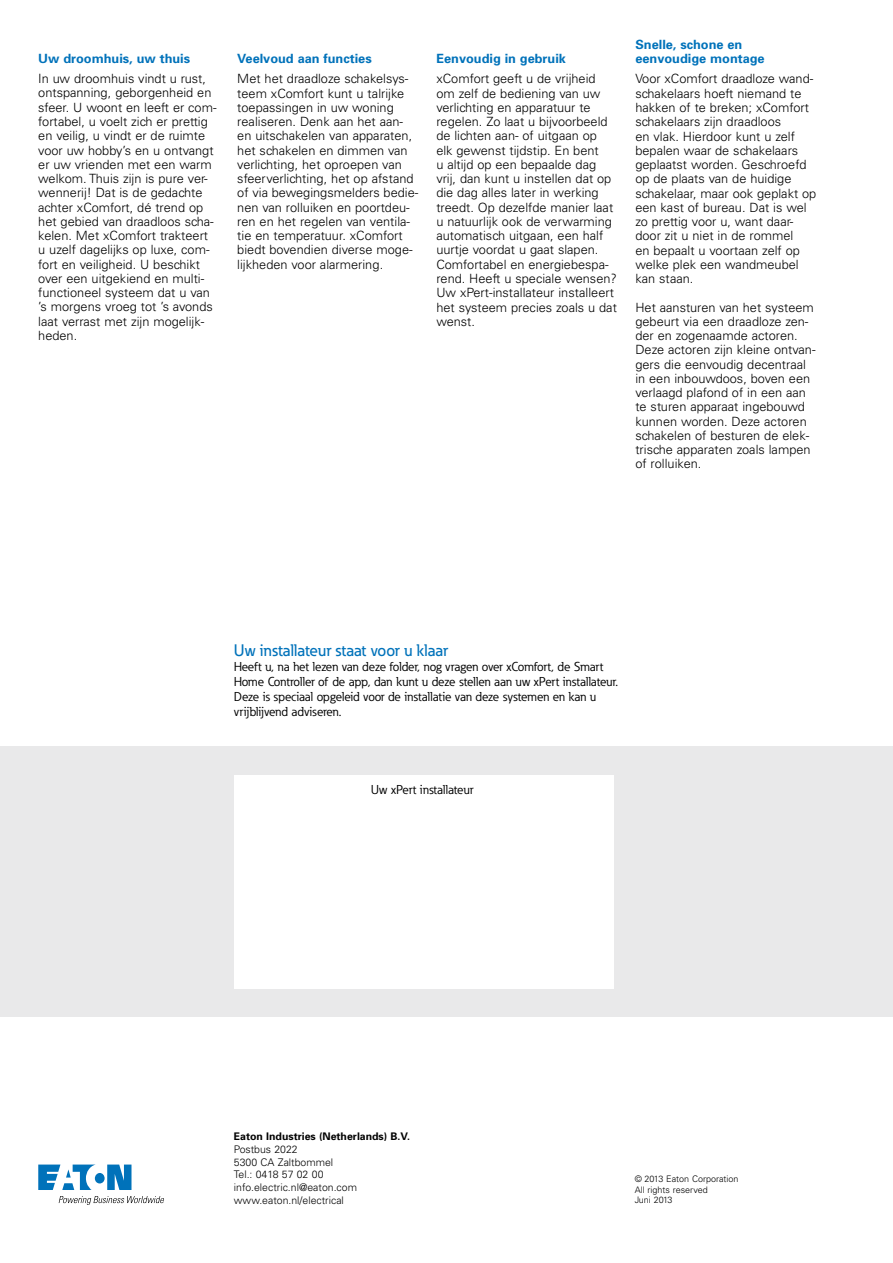
<style>
.page{position:relative;width:893px;height:1263px;background:#fff}
.page>*{position:absolute;margin:0;border:0;box-sizing:border-box;transform-origin:0 0}
.t1{font:500 16.5px "Eaton";color:#0072ba}
.t2{font:300 12.75px/14.2px "Univers";color:#000}
.t3{font:12.75px/15px "Eaton";color:#000}
.t4{font:700 12.75px/14.2px "Univers";color:#0072ba}
.t5{font:300 10.5px/12.8px "Univers";color:#000}
.t6{font:700 10.5px "Univers";color:#000}
.t7{font:300 9px/10.5px "Univers";color:#000}
</style>
<div class="page">
<svg style="left:38px;top:1164px;width:93px;height:26px"></svg>
<svg style="left:59px;top:1196px;width:105px;height:9px"></svg>
<div style="left:0;top:746px;width:893px;height:270px;background:#e9e9ea"></div>
<div style="left:234px;top:775px;width:379px;height:214px;background:#fff"></div>
<p class="t4" style="left:38px;top:51px;width:153px">Uw droomhuis, uw thuis</p>
<p class="t2" style="left:38px;top:71px;width:180px">In uw droomhuis vindt u rust, ontspanning, geborgenheid en sfeer. U woont en leeft er com&shy;fortabel, u voelt zich er prettig en veilig, u vindt er de ruimte voor uw hobby’s en u ontvangt er uw vrienden met een warm welkom. Thuis zijn is pure ver&shy;wennerij! Dat is de gedachte achter xComfort, dé trend op het gebied van draadloos scha&shy;kelen. Met xComfort trakteert u uzelf dagelijks op luxe, com&shy;fort en veiligheid. U beschikt over een uitgekiend en multi&shy;functioneel systeem dat u van ’s morgens vroeg tot ’s avonds laat verrast met zijn mogelijk&shy;heden.</p>
<p class="t4" style="left:237px;top:51px;width:136px">Veelvoud aan functies</p>
<p class="t2" style="left:237px;top:71px;width:183px">Met het draadloze schakelsys&shy;teem xComfort kunt u talrijke toepassingen in uw woning realiseren. Denk aan het aan&shy;en uitschakelen van apparaten, het schakelen en dimmen van verlichting, het oproepen van sfeerverlichting, het op afstand of via bewegingsmelders bedie&shy;nen van rolluiken en poortdeu&shy;ren en het regelen van ventila&shy;tie en temperatuur. xComfort biedt bovendien diverse moge&shy;lijkheden voor alarmering.</p>
<p class="t4" style="left:436px;top:51px;width:131px">Eenvoudig in gebruik</p>
<p class="t2" style="left:436px;top:71px;width:182px">xComfort geeft u de vrijheid om zelf de bediening van uw verlichting en apparatuur te regelen. Zo laat u bijvoorbeeld de lichten aan- of uitgaan op<br>elk gewenst tijdstip. En bent<br>u altijd op een bepaalde dag vrij, dan kunt u instellen dat op die dag alles later in werking treedt. Op dezelfde manier laat u natuurlijk ook de verwarming automatisch uitgaan, een half uurtje voordat u gaat slapen.<br>Comfortabel en energiebespa&shy;rend. Heeft u speciale wensen?<br>Uw xPert-installateur installeert het systeem precies zoals u dat wenst.</p>
<p class="t4" style="left:635px;top:37px;width:131px">Snelle, schone en eenvoudige montage</p>
<p class="t2" style="left:635px;top:71px;width:182px">Voor xComfort draadloze wand&shy;schakelaars hoeft niemand te hakken of te breken; xComfort schakelaars zijn draadloos<br>en vlak. Hierdoor kunt u zelf bepalen waar de schakelaars geplaatst worden. Geschroefd op de plaats van de huidige schakelaar, maar ook geplakt op een kast of bureau. Dat is wel zo prettig voor u, want daar&shy;door zit u niet in de rommel<br>en bepaalt u voortaan zelf op welke plek een wandmeubel kan staan.</p>
<p class="t2" style="left:635px;top:300px;width:182px">Het aansturen van het systeem gebeurt via een draadloze zen&shy;der en zogenaamde actoren.<br>Deze actoren zijn kleine ontvan&shy;gers die eenvoudig decentraal in een inbouwdoos, boven een verlaagd plafond of in een aan te sturen apparaat ingebouwd kunnen worden. Deze actoren schakelen of besturen de elek&shy;trische apparaten zoals lampen of rolluiken.</p>
<p class="t1" style="left:234px;top:640px;width:216px">Uw installateur staat voor u klaar</p>
<p class="t3" style="left:234px;top:659px;width:386px">Heeft u, na het lezen van deze folder, nog vragen over xComfort, de Smart Home Controller of de app, dan kunt u deze stellen aan uw xPert installateur.<br>Deze is speciaal opgeleid voor de installatie van deze systemen en kan u vrijblijvend adviseren.</p>
<p class="t3" style="left:371px;top:782px;width:104px">Uw xPert installateur</p>
<p class="t6" style="left:234px;top:1130px;width:178px">Eaton Industries (Netherlands) B.V.</p>
<p class="t5" style="left:234px;top:1142px;width:125px">Postbus 2022<br>5300 CA Zaltbommel<br>Tel.: 0418 57 02 00 info.electric.nl@eaton.com www.eaton.nl/electrical</p>
<p class="t7" style="left:635px;top:1173px;width:105px">© 2013 Eaton Corporation<br>All rights reserved<br>Juni 2013</p>
</div>
